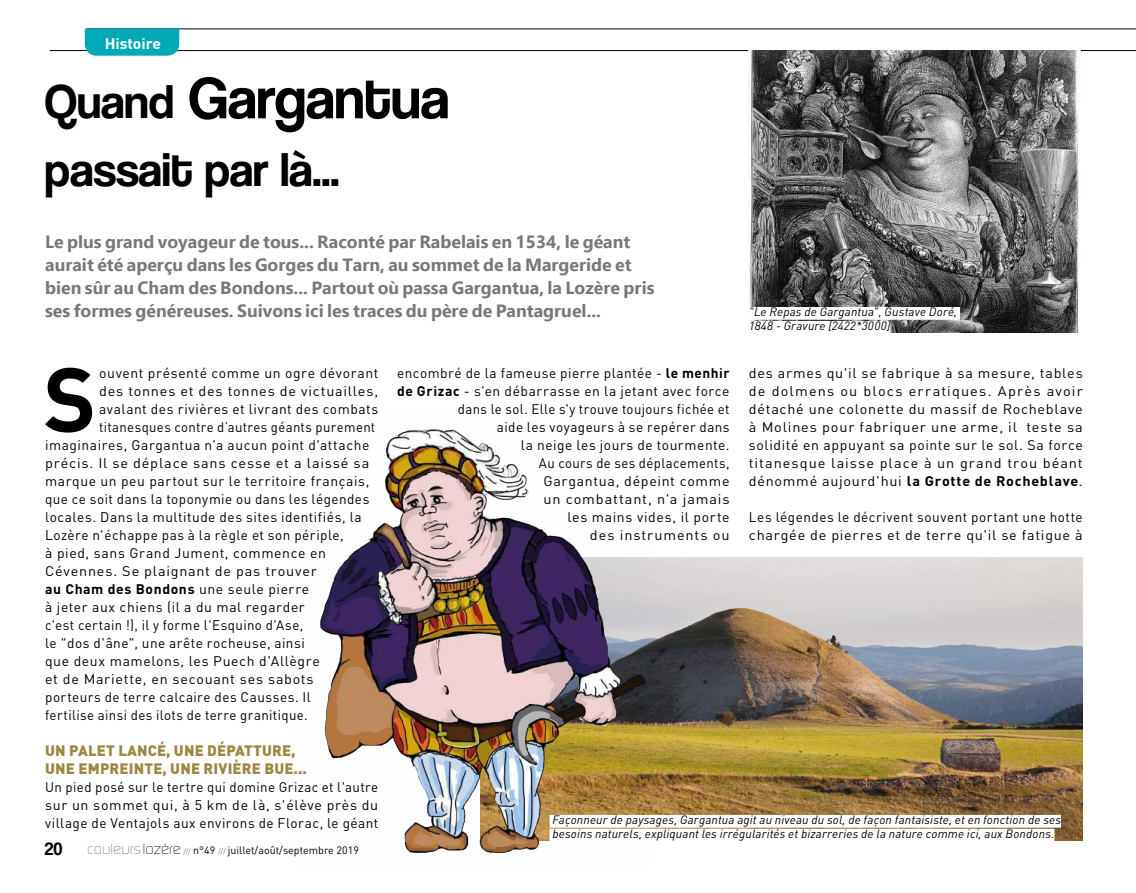
<style>
.page{position:relative;width:1136px;height:893px;background:#fff}
.page>*{position:absolute;margin:0;border:0;box-sizing:border-box;transform-origin:0 0}
.t1{font:700 89.7px "DINOT";color:#000}
.t2{font:60.3px "Coolvetica Rg";color:#000}
.t3{font:48.9px "Coolvetica Rg";color:#000}
.t4{font:18.3px "Coolvetica Rg";color:#000}
.t5{font:700 17.7px/23.1px "Ebrima";color:#787877}
.t6{font:900 15px/18px "DINOT";letter-spacing:.01em;color:#9c8843}
.t7{font:700 15px "DINOT";color:#fff;scale:1.04 1}
.t8{font:13.8px/18px "DINOT";letter-spacing:.04em;color:#000;text-align:right}
.t9{font:13.8px/18px "DINOT";letter-spacing:.04em;color:#000;text-align:justify;scale:1.04 1}
.t10{font:13.8px/18px "DINOT";letter-spacing:.04em;color:#000;text-align:justify;scale:.96 1}
.t11{font:13.8px "DINOT";letter-spacing:.04em;color:#000;scale:1.05 1}
.t12{font:13.8px "DINOT";letter-spacing:.04em;color:#000;scale:.95 1}
.t13{font:700 13.8px "DINOT";letter-spacing:.045em;color:#000}
.t14{font:italic 12px/13.8px "DINOT";letter-spacing:.015em;color:#000}
.t15{font:10.65px "DINOT";color:#000}
.s1{font-size:48.9px}
.s2{font-weight:400}
.s3{font-family:"Digital Sans EF";font-weight:300;font-size:15.3px;color:#706f6f}
.s4{font-family:"Digital Sans EF";font-weight:300;font-size:15.3px}
.s5{font-size:7.35px;color:#82808f}
.s6{font-size:7.8px;color:#82808f}
.s7{font-weight:700}
</style>
<div class="page">
<hr style="left:50px;top:50px;width:1085px;height:1px;background:#000">
<hr style="left:86px;top:29px;width:1049px;height:1px;background:#000">
<img style="left:651px;top:558px;width:431px;height:283px">
<img style="left:320px;top:429px;width:331px;height:426px">
<div style="left:549px;top:815px;width:511px;height:13px;background:#fff"></div>
<div style="left:549px;top:829px;width:505px;height:12px;background:#fff"></div>
<img style="left:748px;top:51px;width:331px;height:281px">
<div style="left:748px;top:307px;width:211px;height:13px;background:#fff"></div>
<div style="left:748px;top:321px;width:142px;height:13px;background:#fff"></div>
<div style="left:85px;top:29px;width:94px;height:27px;background:#00a9b7"></div>
<p class="t7" style="left:105px;top:33px;width:56px">Histoire</p>
<h2 class="t2" style="left:45px;top:63px;width:406px"><span class="s1">Quand</span> Gargantua</h2>
<h3 class="t3" style="left:45px;top:141px;width:296px">passait par là...</h3>
<p class="t5" style="left:45px;top:229px;width:610px">Le plus grand voyageur de tous... Raconté par Rabelais en 1534, le géant aurait été aperçu dans les Gorges du Tarn, au sommet de la Margeride et bien sûr au Cham des Bondons... Partout où passa Gargantua, la Lozère pris ses formes généreuses. Suivons ici les traces du père de Pantagruel...</p>
<p class="t14" style="left:748px;top:305px;width:210px">"Le Repas de Gargantua", Gustave Doré,<br>1848 - Gravure [2422*3000]</p>
<h1 class="t1" style="left:43px;top:341px;width:54px">S</h1>
<p class="t8" style="left:99px;top:364px;width:281px">ouvent présenté comme un ogre dévorant</p>
<p class="t11" style="left:99px;top:382px;width:267px">des tonnes et des tonnes de victuailles,</p>
<p class="t8" style="left:99px;top:400px;width:281px">avalant des rivières et livrant des combats</p>
<p class="t12" style="left:99px;top:418px;width:292px">titanesques contre d’autres géants purement</p>
<p class="t8" style="left:45px;top:436px;width:326px">imaginaires, Gargantua n'a aucun point d'attache</p>
<p class="t11" style="left:45px;top:454px;width:310px">précis. Il se déplace sans cesse et a laissé sa</p>
<p class="t8" style="left:45px;top:472px;width:326px">marque un peu partout sur le territoire français,</p>
<p class="t8" style="left:45px;top:490px;width:326px">que ce soit dans la toponymie ou dans les légendes</p>
<p class="t8" style="left:45px;top:508px;width:318px">locales. Dans la multitude des sites identifiés, la</p>
<p class="t8" style="left:45px;top:526px;width:300px">Lozère n'échappe pas à la règle et son périple,</p>
<p class="t8" style="left:45px;top:544px;width:282px">à pied, sans Grand Jument, commence en</p>
<p class="t9" style="left:45px;top:562px;width:263px">Cévennes. Se plaignant de pas trouver</p>
<p class="t13" style="left:45px;top:580px;width:265px">au Cham des Bondons <span class="s2">une seule pierre</span></p>
<p class="t8" style="left:45px;top:598px;width:261px">à jeter aux chiens (il a du mal regarder</p>
<p class="t10" style="left:45px;top:616px;width:270px">c'est certain !), il y forme l'Esquino d'Ase,</p>
<p class="t8" style="left:45px;top:634px;width:261px">le "dos d'âne", une arête rocheuse, ainsi</p>
<p class="t8" style="left:45px;top:652px;width:276px">que deux mamelons, les Puech d'Allègre</p>
<p class="t8" style="left:45px;top:670px;width:270px">et de Mariette, en secouant ses sabots</p>
<p class="t8" style="left:45px;top:688px;width:267px">porteurs de terre calcaire des Causses. Il</p>
<p class="t10" style="left:45px;top:706px;width:275px">fertilise ainsi des ilots de terre granitique.</p>
<p class="t6" style="left:45px;top:741px;width:263px">UN PALET LANCÉ, UNE DÉPATTURE,<br>UNE EMPREINTE, UNE RIVIÈRE BUE...</p>
<p class="t10" style="left:45px;top:778px;width:348px">Un pied posé sur le tertre qui domine Grizac et l'autre sur un sommet qui, à 5 km de là, s'élève près du village de Ventajols aux environs de Florac, le géant</p>
<h3 class="t4" style="left:45px;top:838px;width:19px">20</h3>
<p class="t15" style="left:87px;top:844px;width:273px"><span class="s3">couleurs</span> <span class="s4">lozère</span> <span class="s5">///</span> n°49 <span class="s6">///</span> juillet/août/septembre 2019</p>
<p class="t8" style="left:397px;top:364px;width:334px">encombré de la fameuse pierre plantée - <span class="s7">le menhir de Grizac</span> - s'en débarrasse en la jetant avec force dans le sol. Elle s'y trouve toujours fichée et<br>aide les voyageurs à se repérer dans<br>la neige les jours de tourmente.<br>Au cours de ses déplacements,<br>Gargantua, dépeint comme<br>un combattant, n'a jamais<br>les mains vides, il porte<br>des instruments ou</p>
<p class="t9" style="left:748px;top:364px;width:322px">des armes qu'il se fabrique à sa mesure, tables de dolmens ou blocs erratiques. Après avoir détaché une colonette du massif de Rocheblave à Molines pour fabriquer une arme, il teste sa solidité en appuyant sa pointe sur le sol. Sa force titanesque laisse place à un grand trou béant dénommé aujourd'hui <span class="s7">la Grotte de Rocheblave</span>.</p>
<p class="t8" style="left:748px;top:508px;width:335px;text-align:left">Les légendes le décrivent souvent portant une hotte chargée de pierres et de terre qu'il se fatigue à</p>
<p class="t14" style="left:552px;top:812px;width:510px">Façonneur de paysages, Gargantua agit au niveau du sol, de façon fantaisiste, et en fonction de ses besoins naturels, expliquant les irrégularités et bizarreries de la nature comme ici, aux Bondons.</p>
</div>
